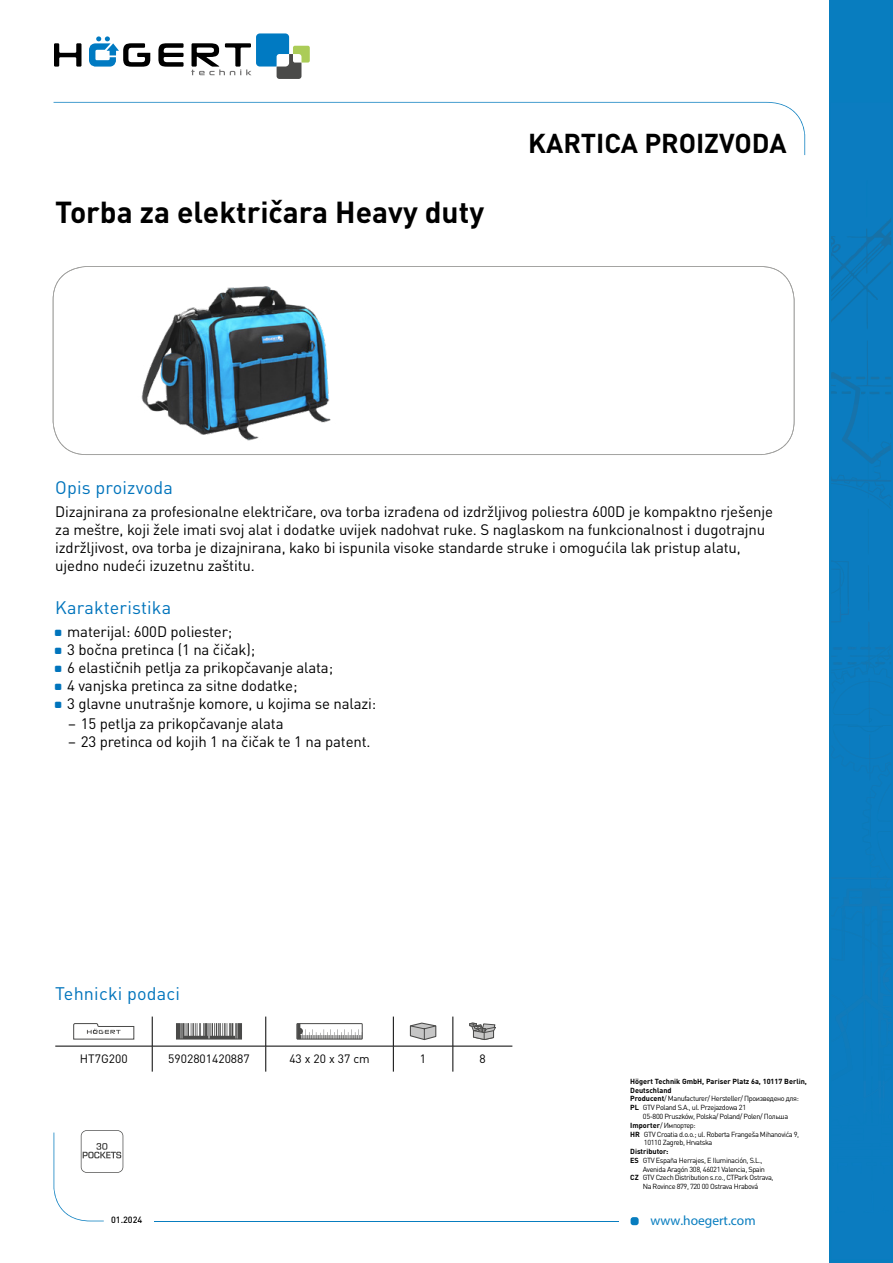
<style>
.page{position:relative;width:893px;height:1263px;background:#fff}
.page>*{position:absolute;margin:0;border:0;box-sizing:border-box;transform-origin:0 0}
.t1{font:700 30px "DIN Pro";color:#000}
.t2{font:700 27px "DIN Pro";color:#000}
.t3{font:18px "DIN Pro";letter-spacing:.01em;color:#0074bc}
.t4{font:15px/18px "DIN Pro";letter-spacing:-.01em;color:#000}
.t5{font:13.5px "Myriad Pro";color:#087dbf}
.t6{font:12px "DIN Pro";color:#000}
.t7{font:500 9px "DIN Pro";color:#000}
.t8{font:7.35px "DIN Pro";letter-spacing:-.05em;color:#000}
.t9{font:700 7.35px "DIN Pro";color:#000}
.s1{font-weight:700}
</style>
<div class="page">
<div style="left:631px;top:1217px;width:8px;height:8px;background:#087dbf;border-radius:3px"></div>
<svg style="left:54px;top:102px;width:751px;height:53px"></svg>
<hr style="left:154px;top:1220px;width:465px;height:1px;background:#087dbf">
<div style="left:830px;top:0;width:63px;height:1263px;background:#087dbf"></div>
<img style="left:831px;top:273px;width:50px;height:56px">
<img style="left:867px;top:222px;width:24px;height:43px">
<img style="left:831px;top:222px;width:56px;height:42px">
<svg style="left:831px;top:341px;width:60px;height:565px"></svg>
<img style="left:863px;top:906px;width:28px;height:76px">
<img style="left:831px;top:877px;width:60px;height:2px">
<img style="left:848px;top:647px;width:43px;height:3px">
<svg style="left:53px;top:266px;width:741px;height:189px"></svg>
<svg style="left:54px;top:43px;width:27px;height:24px"></svg>
<svg style="left:158px;top:43px;width:26px;height:24px"></svg>
<svg style="left:89px;top:36px;width:61px;height:31px"></svg>
<svg style="left:191px;top:33px;width:119px;height:46px"></svg>
<img style="left:132px;top:275px;width:210px;height:175px">
<hr style="left:55px;top:1046px;width:97px;height:1px;background:#000">
<hr style="left:152px;top:1046px;width:114px;height:1px;background:#000">
<hr style="left:266px;top:1046px;width:127px;height:1px;background:#000">
<hr style="left:393px;top:1046px;width:60px;height:1px;background:#000">
<hr style="left:453px;top:1046px;width:59px;height:1px;background:#000">
<hr style="left:152px;top:1016px;width:1px;height:30px;background:#000">
<hr style="left:265px;top:1016px;width:1px;height:30px;background:#000">
<hr style="left:393px;top:1016px;width:1px;height:30px;background:#000">
<hr style="left:453px;top:1016px;width:1px;height:30px;background:#000">
<svg style="left:152px;top:1046px;width:1px;height:25px"></svg>
<svg style="left:265px;top:1046px;width:1px;height:25px"></svg>
<svg style="left:393px;top:1046px;width:1px;height:25px"></svg>
<svg style="left:453px;top:1046px;width:1px;height:25px"></svg>
<svg style="left:73px;top:1023px;width:61px;height:16px"></svg>
<svg style="left:176px;top:1023px;width:66px;height:16px"></svg>
<svg style="left:298px;top:1025px;width:63px;height:12px"></svg>
<div style="left:296px;top:1023px;width:67px;height:16px;border:1px solid #4a4a49"></div>
<svg style="left:410px;top:1022px;width:26px;height:18px"></svg>
<svg style="left:469px;top:1023px;width:27px;height:17px"></svg>
<svg style="left:54px;top:1130px;width:69px;height:91px"></svg>
<h1 class="t1" style="left:55px;top:187px;width:430px">Torba za električara Heavy duty</h1>
<h2 class="t2" style="left:528px;top:121px;width:260px">KARTICA PROIZVODA</h2>
<p class="t3" style="left:55px;top:475px;width:119px">Opis proizvoda</p>
<p class="t4" style="left:55px;top:501px;width:719px">Dizajnirana za profesionalne električare, ova torba izrađena od izdržljivog poliestra 600D je kompaktno rješenje za meštre, koji žele imati svoj alat i dodatke uvijek nadohvat ruke. S naglaskom na funkcionalnost i dugotrajnu izdržljivost, ova torba je dizajnirana, kako bi ispunila visoke standarde struke i omogućila lak pristup alatu, ujedno nudeći izuzetnu zaštitu.</p>
<p class="t3" style="left:55px;top:595px;width:117px">Karakteristika</p>
<p class="t4" style="left:67px;top:621px;width:311px">materijal: 600D poliester;<br>3 bočna pretinca (1 na čičak);<br>6 elastičnih petlja za prikopčavanje alata;<br>4 vanjska pretinca za sitne dodatke;<br>3 glavne unutrašnje komore, u kojima se nalazi:</p>
<p class="t4" style="left:68px;top:714px;width:217px">– 15 petlja za prikopčavanje alata</p>
<p class="t4" style="left:68px;top:732px;width:304px">– 23 pretinca od kojih 1 na čičak te 1 na patent.</p>
<p class="t3" style="left:55px;top:981px;width:126px">Tehnicki podaci</p>
<p class="t6" style="left:80px;top:1051px;width:49px">HT7G200</p>
<p class="t6" style="left:168px;top:1051px;width:83px">5902801420887</p>
<p class="t6" style="left:289px;top:1051px;width:82px">43 x 20 x 37 cm</p>
<p class="t6" style="left:420px;top:1051px;width:8px">1</p>
<p class="t6" style="left:479px;top:1051px;width:8px">8</p>
<p class="t7" style="left:111px;top:1213px;width:33px">01.2024</p>
<p class="t9" style="left:630px;top:1075px;width:178px">Högert Technik GmbH, Pariser Platz 6a, 10117 Berlin,</p>
<p class="t9" style="left:630px;top:1084px;width:43px">Deutschland</p>
<p class="t8" style="left:630px;top:1094px;width:170px"><span class="s1">Producent</span>/ Manufacturer/ Hersteller/ Произведено для:</p>
<p class="t8" style="left:630px;top:1102px;width:117px"><span class="s1">PL</span> GTV Poland S.A., ul. Przejazdowa 21</p>
<p class="t8" style="left:643px;top:1111px;width:147px">05-800 Pruszków, Polska/ Poland/ Polen/ Польша</p>
<p class="t8" style="left:630px;top:1120px;width:67px"><span class="s1">Importer</span>/ Импортер:</p>
<p class="t8" style="left:630px;top:1129px;width:171px"><span class="s1">HR</span> GTV Croatia d.o.o.; ul. Roberta Frangeša Mihanovića 9,</p>
<p class="t8" style="left:644px;top:1138px;width:70px">10110 Zagreb, Hrvatska</p>
<p class="t9" style="left:630px;top:1145px;width:40px">Distributor:</p>
<p class="t8" style="left:630px;top:1155px;width:134px"><span class="s1">ES</span> GTV España Herrajes, E Iluminación, S.L.,</p>
<p class="t8" style="left:643px;top:1164px;width:124px">Avenida Aragón 308, 46021 Valencia, Spain</p>
<p class="t8" style="left:630px;top:1173px;width:145px"><span class="s1">CZ</span> GTV Czech Distribution s.r.o., CTPark Ostrava,</p>
<p class="t8" style="left:643px;top:1181px;width:117px">Na Rovince 879, 720 00 Ostrava Hrabová</p>
<p class="t5" style="left:651px;top:1212px;width:107px">www.hoegert.com</p>
</div>
